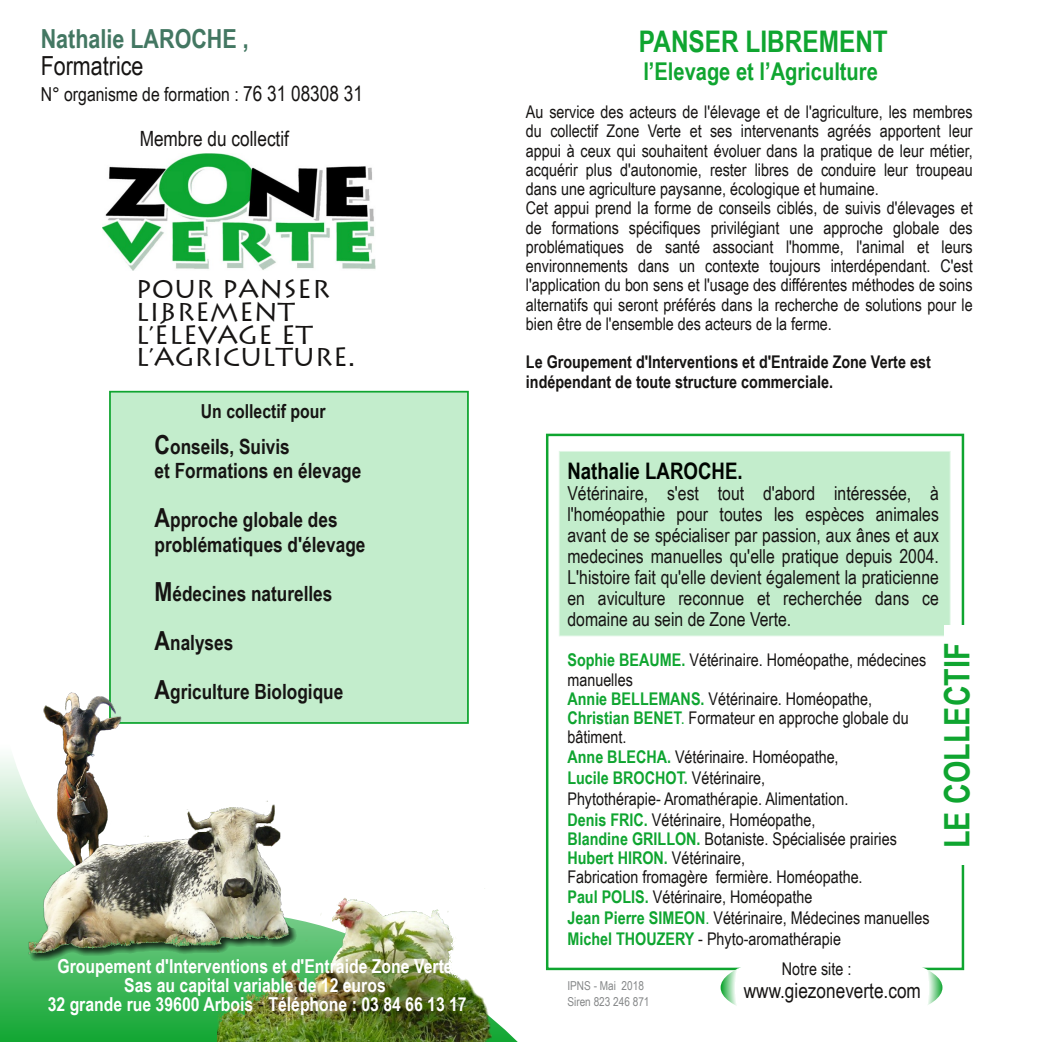
<style>
.page{position:relative;width:1042px;height:1042px;background:#fff}
.page>*{position:absolute;margin:0;border:0;box-sizing:border-box;transform-origin:0 0}
.t1{font:700 35px "Arial Narrow";color:#0fa530}
.t2{font:700 29.75px "Arial Narrow";color:#0fa530}
.t3{font:26.25px/22.8px "Lithograph Plain";color:#161413}
.t4{font:700 26.25px "Arial Narrow";color:#437762}
.t5{font:26.25px "Arial Narrow";color:#161413}
.t6{font:700 24.5px "Arial Narrow";color:#0fa530}
.t7{font:700 22.75px "Arial Narrow";color:#000501}
.t8{font:700 21px/24.5px "Arial Narrow";color:#161413}
.t9{font:21px "Arial Narrow";color:#161413}
.t10{font:19.25px/21px "Arial Narrow";color:#161413;text-align:justify}
.t11{font:700 19.25px/19.2px "Arial Narrow";color:#fff;text-align:center}
.t12{font:700 19.25px "Arial Narrow";color:#161413}
.t13{font:17.5px/19.2px "Arial Narrow";color:#161413}
.t14{font:700 17.5px/19.2px "Arial Narrow";color:#161413}
.t15{font:12.25px/15.8px "Arial Narrow";color:#858788}
.s1{font-size:21px}
.s2{font-size:26.25px}
.s3{font-weight:400;font-size:21px;color:#161413}
.s4{font-weight:700;color:#0fa530}
.s5{color:#0fa530}
</style>
<div class="page">
<div style="left:559px;top:451px;width:391px;height:185px;background:#c3edcc"></div>
<div style="left:559px;top:451px;width:391px;height:185px;border:1px solid #e0f6e5"></div>
<div style="left:110px;top:392px;width:358px;height:331px;background:#c3edcc"></div>
<div style="left:109px;top:391px;width:360px;height:333px;border:2px solid #0fa530"></div>
<svg style="left:0;top:678px;width:518px;height:364px"></svg>
<img style="left:103px;top:153px;width:272px;height:117px">
<div style="left:944px;top:625px;width:37px;height:239px;background:#fff"></div>
<img style="left:37px;top:685px;width:87px;height:113px">
<img style="left:26px;top:798px;width:277px;height:169px">
<img style="left:217px;top:888px;width:275px;height:154px">
<h3 class="t4" style="left:41px;top:24px;width:210px">Nathalie LAROCHE ,</h3>
<h3 class="t5" style="left:41px;top:50px;width:104px">Formatrice</h3>
<p class="t10" style="left:41px;top:83px;width:324px">N° organisme de formation : <span class="s1">76 31 08308 31</span></p>
<p class="t9" style="left:140px;top:127px;width:151px">Membre du collectif</p>
<h3 class="t3" style="left:136px;top:278px;width:221px">POUR PANSER<br>LIBREMENT<br>L’ÉLEVAGE ET<br>L’AGRICULTURE.</h3>
<p class="t12" style="left:201px;top:400px;width:126px">Un collectif pour</p>
<p class="t8" style="left:155px;top:434px;width:208px"><span class="s2">C</span>onseils, Suivis<br>et Formations en élevage</p>
<p class="t8" style="left:155px;top:507px;width:212px"><span class="s2">A</span>pproche globale des problématiques d'élevage</p>
<p class="t8" style="left:155px;top:581px;width:179px"><span class="s2">M</span>édecines naturelles</p>
<p class="t8" style="left:155px;top:630px;width:80px"><span class="s2">A</span>nalyses</p>
<p class="t8" style="left:155px;top:679px;width:190px"><span class="s2">A</span>griculture Biologique</p>
<p class="t11" style="left:48px;top:956px;width:420px">Groupement d'Interventions et d'Entraide Zone Verte<br>Sas au capital variable de 12 euros<br>32 grande rue 39600 Arbois <span class="s3">-</span> Téléphone : 03 84 66 13 17</p>
<h2 class="t2" style="left:639px;top:24px;width:250px">PANSER LIBREMENT</h2>
<h3 class="t6" style="left:643px;top:57px;width:236px">l’Elevage et l’Agriculture</h3>
<p class="t13" style="left:526px;top:102px;width:448px">Au service des acteurs de l'élevage et de l'agriculture, les membres du collectif Zone Verte et ses intervenants agréés apportent leur appui à ceux qui souhaitent évoluer dans la pratique de leur métier, acquérir plus d'autonomie, rester libres de conduire leur troupeau dans une agriculture paysanne, écologique et humaine.<br>Cet appui prend la forme de conseils ciblés, de suivis d'élevages et de formations spécifiques privilégiant une approche globale des problématiques de santé associant l'homme, l'animal et leurs environnements dans un contexte toujours interdépendant. C'est l'application du bon sens et l'usage des différentes méthodes de soins alternatifs qui seront préférés dans la recherche de solutions pour le bien être de l'ensemble des acteurs de la ferme.</p>
<p class="t14" style="left:526px;top:352px;width:406px">Le Groupement d'Interventions et d'Entraide Zone Verte est indépendant de toute structure commerciale.</p>
<h3 class="t7" style="left:567px;top:458px;width:177px">Nathalie LAROCHE.</h3>
<p class="t10" style="left:567px;top:483px;width:373px">Vétérinaire, s'est tout d'abord intéressée, à l'homéopathie pour toutes les espèces animales avant de se spécialiser par passion, aux ânes et aux medecines manuelles qu'elle pratique depuis 2004.<br>L'histoire fait qu'elle devient également la praticienne en aviculture reconnue et recherchée dans ce domaine au sein de Zone Verte.</p>
<p class="t13" style="left:567px;top:650px;width:360px"><span class="s4">Sophie BEAUME.</span> Vétérinaire. Homéopathe, médecines manuelles<br><span class="s4">Annie BELLEMANS.</span> Vétérinaire. Homéopathe, <span class="s4">Christian BENET</span><span class="s5">.</span> Formateur en approche globale du bâtiment.<br><span class="s4">Anne BLECHA.</span> Vétérinaire. Homéopathe,</p>
<p class="t13" style="left:567px;top:767px;width:282px;line-height:21px"><span class="s4">Lucile BROCHOT.</span> Vétérinaire,<br>Phytothérapie- Aromathérapie. Alimentation.<br><span class="s4">Denis FRIC.</span> Vétérinaire, Homéopathe,</p>
<p class="t13" style="left:567px;top:829px;width:331px"><span class="s4">Blandine GRILLON.</span> Botaniste. Spécialisée prairies <span class="s4">Hubert HIRON.</span> Vétérinaire,<br>Fabrication fromagère fermière. Homéopathe.<br><span class="s4">Paul POLIS.</span> Vétérinaire, Homéopathe</p>
<p class="t13" style="left:567px;top:907px;width:364px;line-height:21px"><span class="s4">Jean Pierre SIMEON</span><span class="s5">.</span> Vétérinaire, Médecines manuelles<br><span class="s4">Michel THOUZERY</span> - Phyto-aromathérapie</p>
<p class="t15" style="left:567px;top:978px;width:84px">IPNS - Mai 2018<br>Siren 823 246 871</p>
<h1 class="t1" style="left:936px;top:848px;width:207px;rotate:-90deg">LE COLLECTIF</h1>
<p class="t13" style="left:782px;top:959px;width:71px">Notre site :</p>
<p class="t9" style="left:744px;top:978px;width:179px">www.giezoneverte.com</p>
</div>
